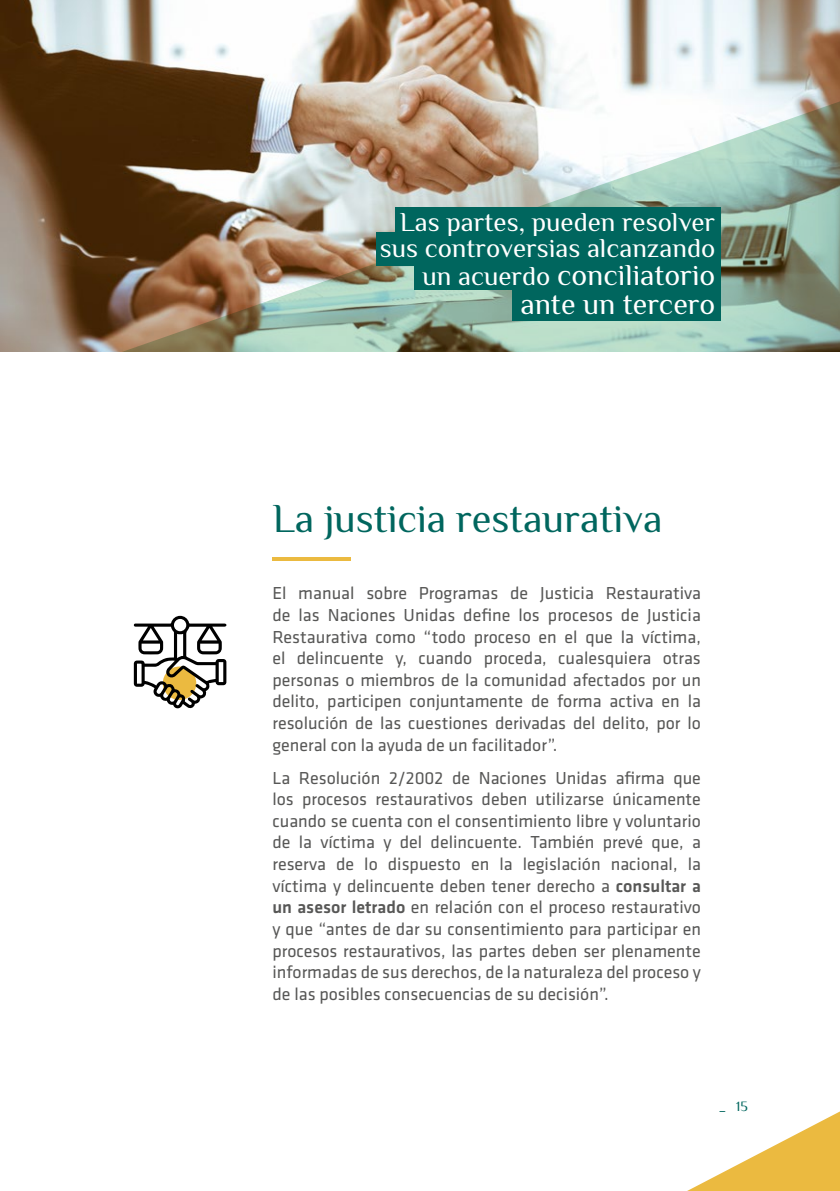
<style>
.page{position:relative;width:840px;height:1191px;background:#fff}
.page>*{position:absolute;margin:0;border:0;box-sizing:border-box;transform-origin:0 0}
.t1{font:40.2px "Philosopher";color:#00665e}
.t2{font:29.8px/28.4px "Philosopher";color:#fff;text-align:right}
.t3{font:26.8px/25.6px "Philosopher";color:#fff;text-align:right}
.t4{font:18px/21.6px "Klavika";color:#575756;text-align:justify}
.t5{font:14px "Philosopher";color:#00665e}
.s1{font-size:26.8px}
.s2{font-weight:500}
</style>
<div class="page">
<svg style="left:687px;top:1112px;width:152px;height:79px"></svg>
<hr style="left:272px;top:558px;width:78px;height:3px;background:#ebba40">
<svg style="left:134px;top:616px;width:92px;height:93px"></svg>
<img style="left:0;top:0;width:839px;height:351px">
<img style="left:53px;top:80px;width:786px;height:271px">
<div style="left:395px;top:207px;width:325px;height:34px;background:#00665e"></div>
<div style="left:376px;top:232px;width:344px;height:34px;background:#00665e"></div>
<div style="left:414px;top:256px;width:306px;height:34px;background:#00665e"></div>
<div style="left:512px;top:287px;width:208px;height:34px;background:#00665e"></div>
<p class="t3" style="left:379px;top:210px;width:337px">Las partes, pueden resolver sus controversias alcanzando</p>
<p class="t2" style="left:422px;top:261px;width:294px"><span class="s1">un acuerdo</span> conciliatorio ante un tercero</p>
<p class="t1" style="left:272px;top:493px;width:391px">La justicia restaurativa</p>
<p class="t4" style="left:272px;top:583px;width:430px">El manual sobre Programas de Justicia Restaurativa de las Naciones Unidas define los procesos de Justicia Restaurativa como “todo proceso en el que la víctima, el delincuente y, cuando proceda, cualesquiera otras personas o miembros de la comunidad afectados por un delito, participen conjuntamente de forma activa en la resolución de las cuestiones derivadas del delito, por lo general con la ayuda de un facilitador”.</p>
<p class="t4" style="left:272px;top:767px;width:430px">La Resolución 2/2002 de Naciones Unidas afirma que los procesos restaurativos deben utilizarse únicamente cuando se cuenta con el consentimiento libre y voluntario de la víctima y del delincuente. También prevé que, a reserva de lo dispuesto en la legislación nacional, la víctima y delincuente deben tener derecho a <span class="s2">consultar a un asesor letrado</span> en relación con el proceso restaurativo y que “antes de dar su consentimiento para participar en procesos restaurativos, las partes deben ser plenamente informadas de sus derechos, de la naturaleza del proceso y de las posibles consecuencias de su decisión”.</p>
<p class="t5" style="left:719px;top:1097px;width:30px">_ 15</p>
</div>
